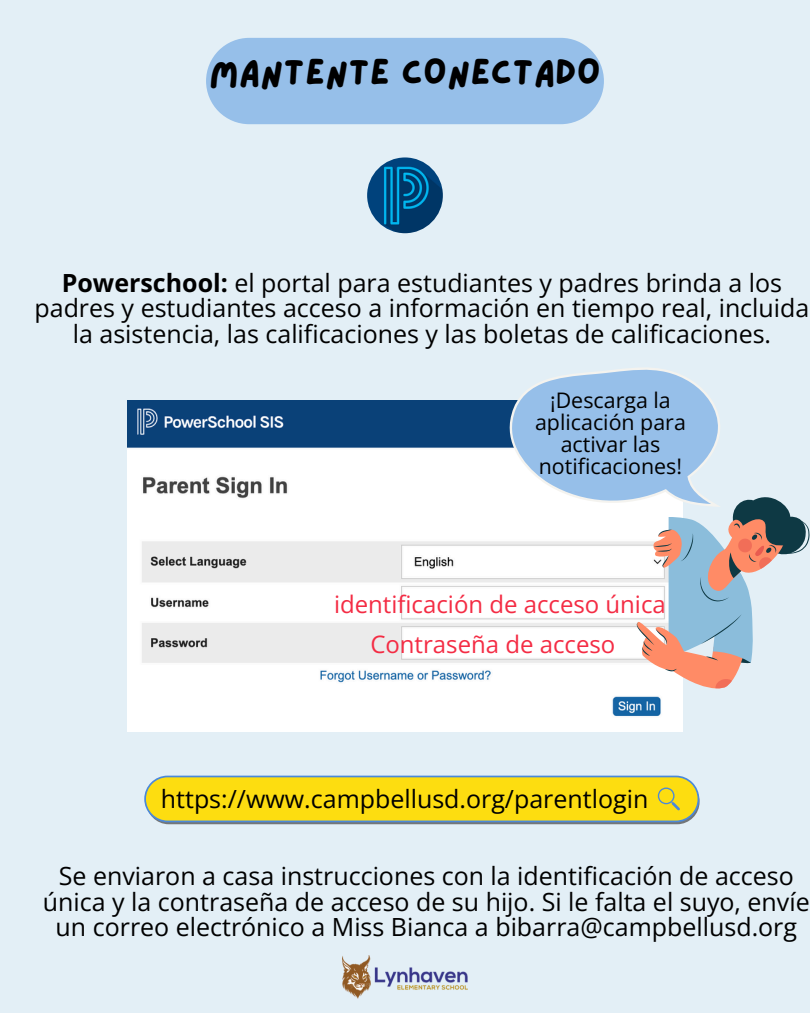
<style>
.page{position:relative;width:810px;height:1013px;background:#fff}
.page>*{position:absolute;margin:0;border:0;box-sizing:border-box;transform-origin:0 0}
.t1{font:37px "Lazydog";color:#000}
.t2{font:25px/25.5px "Open Sans";color:#000;text-align:center}
.t3{font:24px "Open Sans";color:#f42c44}
.t4{font:21.4px/22px "Open Sans";color:#000;text-align:center}
.s1{font-weight:700}
</style>
<div class="page">
<div style="left:0;top:0;width:810px;height:1012px;background:#e3eff6"></div>
<div style="left:206px;top:38px;width:398px;height:86px;background:#96bfe9"></div>
<img style="left:367px;top:157px;width:76px;height:76px;border-radius:50%">
<img style="left:127px;top:400px;width:556px;height:331px">
<svg style="left:637px;top:497px;width:173px;height:191px"></svg>
<div style="left:146px;top:779px;width:554px;height:45px;background:#687b92;border-radius:22px"></div>
<svg style="left:144px;top:775px;width:555px;height:47px;background:#eed725"></svg>
<svg style="left:494px;top:368px;width:256px;height:166px;fill:#96bfe9"></svg>
<img style="left:343px;top:955px;width:124px;height:44px">
<p class="t1" style="left:209px;top:54px;width:393px">MANTENTE CONECTADO</p>
<h2 class="t2" style="left:35px;top:269px;width:776px"><span class="s1">Powerschool:</span> el portal para estudiantes y padres brinda a los padres y estudiantes acceso a información en tiempo real, incluida la asistencia, las calificaciones y las boletas de calificaciones.</h2>
<p class="t4" style="left:535px;top:388px;width:152px">¡Descarga la aplicación para activar las notificaciones!</p>
<h2 class="t3" style="left:334px;top:587px;width:333px">identificación de acceso única</h2>
<h2 class="t3" style="left:370px;top:627px;width:246px">Contraseña de acceso</h2>
<p class="t2" style="left:161px;top:785px;width:489px">https://www.campbellusd.org/parentlogin</p>
<p class="t2" style="left:43px;top:862px;width:768px">Se enviaron a casa instrucciones con la identificación de acceso única y la contraseña de acceso de su hijo. Si le falta el suyo, envíe un correo electrónico a Miss Bianca a bibarra@campbellusd.org</p>
</div>
